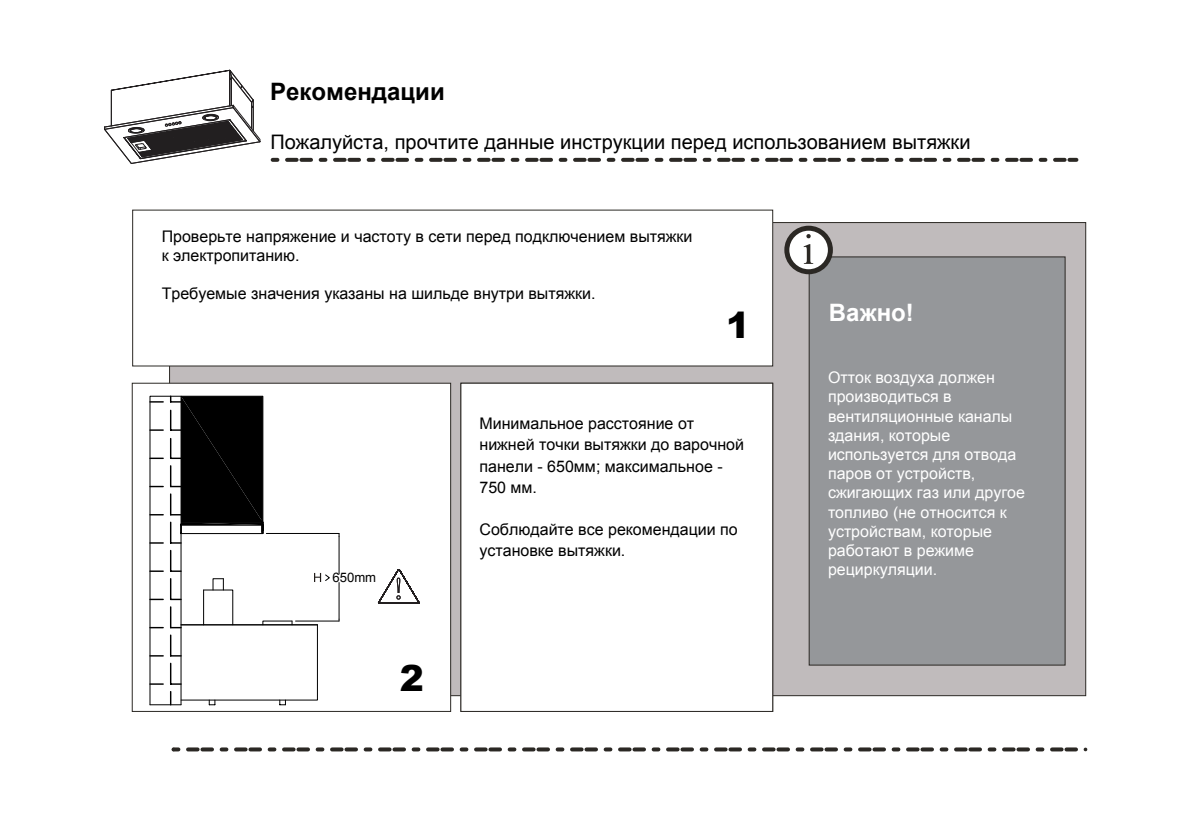
<style>
.page{position:relative;width:1190px;height:838px;background:#fff}
.page>*{position:absolute;margin:0;border:0;box-sizing:border-box;transform-origin:0 0}
.t1{font:900 36px "Arial";color:#000}
.t2{font:700 24px "Arial";color:#000}
.t3{font:700 24px "Arial";color:#fff}
.t4{font:20px "Arial";color:#000}
.t5{font:16px/21.2px "Arial";color:#000}
.t6{font:16px/19.2px "Arial";color:#fff}
.t7{font:13.2px "Arial";color:#000}
</style>
<div class="page">
<div style="left:169px;top:222px;width:917px;height:474px;background:#c0bbbc;border:1px solid #2b2824"></div>
<div style="left:809px;top:256px;width:257px;height:410px;background:#95979a;border:1px solid #2b2824"></div>
<svg style="left:787px;top:228px;width:43px;height:44px"></svg>
<div style="left:784px;top:226px;width:49px;height:48px;border:5px solid #2b2824;border-radius:50%"></div>
<svg style="left:804px;top:244px;width:9px;height:20px"></svg>
<svg style="left:806px;top:234px;width:5px;height:4px"></svg>
<div style="left:132px;top:383px;width:319px;height:329px;background:#fff;border:1px solid #2b2824"></div>
<div style="left:133px;top:210px;width:640px;height:156px;background:#fff"></div>
<div style="left:460px;top:383px;width:313px;height:329px;background:#fff;border:1px solid #2b2824"></div>
<svg style="left:377px;top:569px;width:43px;height:35px"></svg>
<svg style="left:273px;top:158px;width:803px;height:4px"></svg>
<svg style="left:172px;top:747px;width:915px;height:4px"></svg>
<hr style="left:339px;top:536px;width:1px;height:38px;background:#000">
<hr style="left:339px;top:582px;width:1px;height:37px;background:#000">
<hr style="left:266px;top:533px;width:73px;height:1px;background:#000">
<hr style="left:296px;top:621px;width:43px;height:1px;background:#000">
<svg style="left:150px;top:396px;width:181px;height:309px"></svg>
<svg style="left:104px;top:70px;width:157px;height:94px"></svg>
<h2 class="t2" style="left:270px;top:76px;width:176px">Рекомендации</h2>
<p class="t4" style="left:270px;top:129px;width:702px">Пожалуйста, прочтите данные инструкции перед использованием вытяжки</p>
<p class="t5" style="left:162px;top:227px;width:532px;line-height:19.2px">Проверьте напряжение и частоту в сети перед подключением вытяжки к электропитанию.</p>
<p class="t5" style="left:162px;top:283px;width:435px">Требуемые значения указаны на шильде внутри вытяжки.</p>
<h1 class="t1" style="left:726px;top:299px;width:26px">1</h1>
<p class="t7" style="left:332px;top:569px;width:45px">650mm</p>
<h1 class="t1" style="left:400px;top:653px;width:26px">2</h1>
<p class="t5" style="left:480px;top:413px;width:266px">Минимальное расстояние от нижней точки вытяжки до варочной панели - 650мм; максимальное -<br>750 мм.</p>
<p class="t5" style="left:480px;top:519px;width:260px">Соблюдайте все рекомендации по установке вытяжки.</p>
<h2 class="t3" style="left:829px;top:296px;width:86px">Важно!</h2>
<p class="t6" style="left:828px;top:368px;width:198px">Отток воздуха должен производиться в вентиляционные каналы здания, которые используется для отвода паров от устройств, сжигающих газ или другое топливо (не относится к устройствам, которые работают в режиме рециркуляции.</p>
</div>
